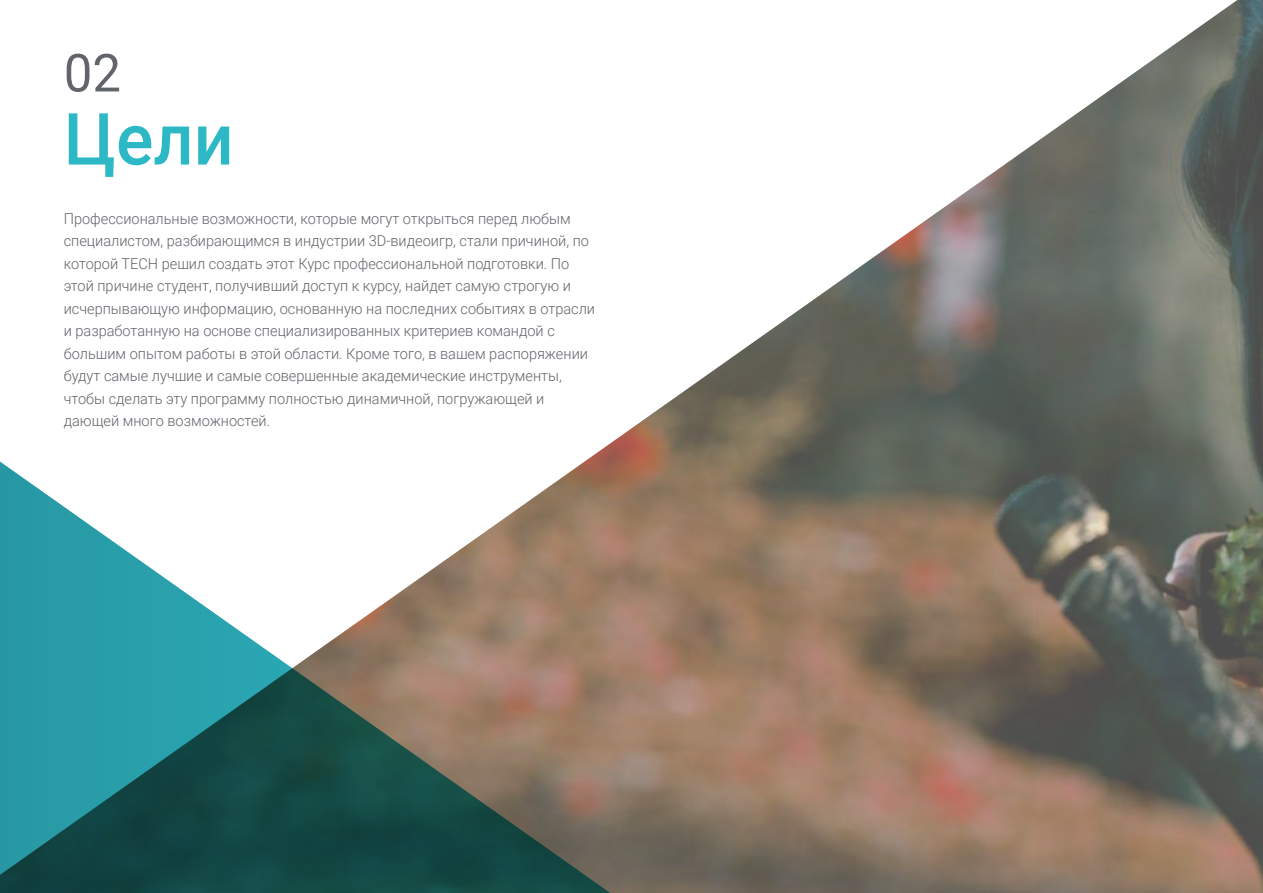
<style>
.page{position:relative;width:1263px;height:893px;background:#fff}
.page>*{position:absolute;margin:0;border:0;box-sizing:border-box;transform-origin:0 0}
.t1{font:500 72px "Roboto";color:#2db8c5}
.t2{font:52.5px "Roboto";color:#61646a}
.t3{font:300 15px/22.5px "Roboto";color:#61646a}
</style>
<div class="page">
<img style="left:606px;top:0;width:657px;height:893px">
<svg style="left:0;top:446px;width:640px;height:447px"></svg>
<h2 class="t2" style="left:64px;top:36px;width:59px">02</h2>
<h1 class="t1" style="left:64px;top:89px;width:171px">Цели</h1>
<p class="t3" style="left:64px;top:207px;width:533px">Профессиональные возможности, которые могут открыться перед любым специалистом, разбирающимся в индустрии 3D-видеоигр, стали причиной, по которой TECH решил создать этот Курс профессиональной подготовки. По этой причине студент, получивший доступ к курсу, найдет самую строгую и исчерпывающую информацию, основанную на последних событиях в отрасли и разработанную на основе специализированных критериев командой с большим опытом работы в этой области. Кроме того, в вашем распоряжении будут самые лучшие и самые совершенные академические инструменты, чтобы сделать эту программу полностью динамичной, погружающей и дающей много возможностей.</p>
</div>
